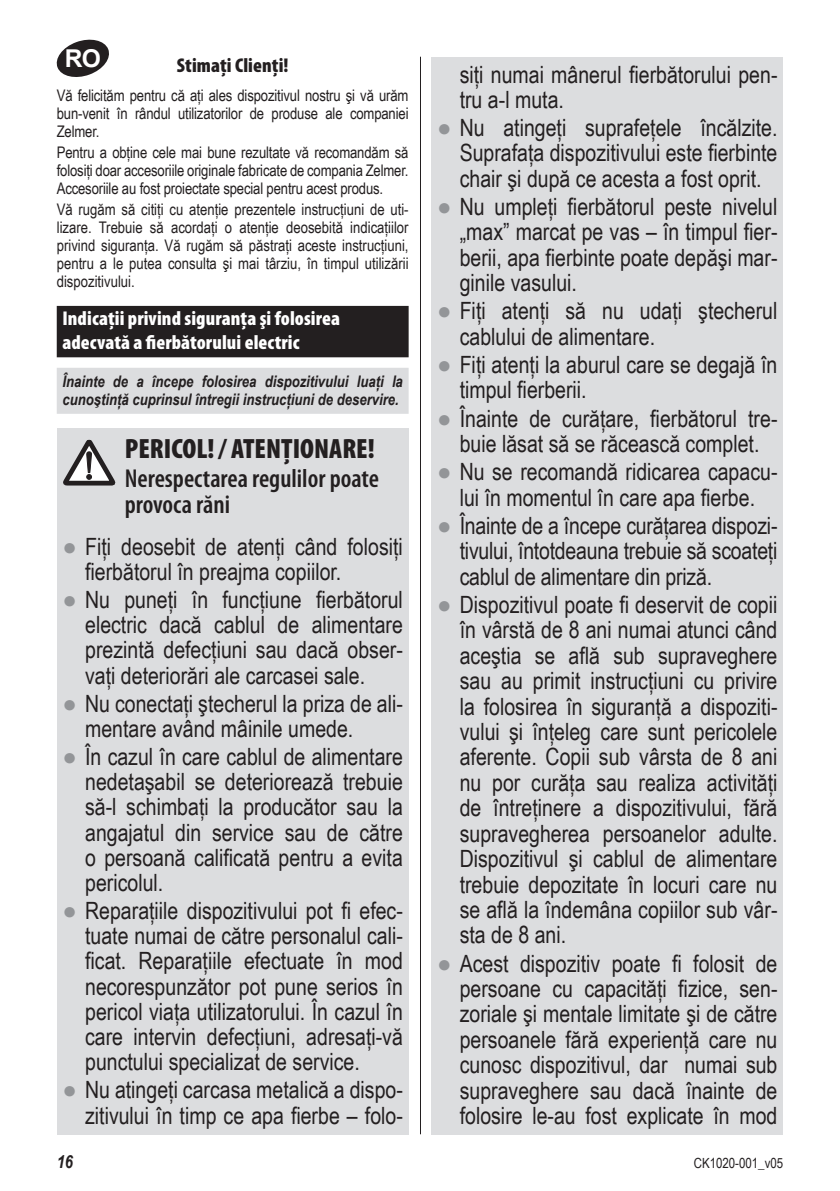
<style>
.page{position:relative;width:840px;height:1191px;background:#fff}
.page>*{position:absolute;margin:0;border:0;box-sizing:border-box;transform-origin:0 0}
.NORMALNY{font:900 condensed 28px "Myriad Pro";color:#231f20}
.NORMALNY-2{font:600 condensed 26px/26px "Myriad Pro";color:#231f20}
.t1{font:700 24.6px "Arial";color:#fff}
.t2{font:23.8px/25.4px "Arial Narrow";color:#231f20;text-align:justify}
.TYTUŁY_nowy_podwójny{font:900 condensed 20px/24px "Myriad Pro";letter-spacing:.005em;color:#fff}
.t3{font:900 condensed 20px "Myriad Pro";letter-spacing:.005em;color:#231f20}
.t4{font:italic 700 18px "Arial Narrow";color:#231f20}
.NORMALNY-3{font:16px/18px "Arial Narrow";letter-spacing:-.01em;color:#231f20;text-align:justify}
.UWAGI_2_wiersze{font:italic 700 16px/18px "Arial Narrow";color:#231f20}
.t5{font:14px "Arial Narrow";color:#231f20}
.s1{font-family:"Arial";font-size:24px;color:#939598}
</style>
<div class="page">
<hr style="left:420px;top:57px;width:1px;height:1077px;background:#231f20">
<div style="left:57px;top:306px;width:351px;height:51px;background:#231f20"></div>
<div style="left:57px;top:368px;width:351px;height:46px;background:#dcdddf"></div>
<div style="left:57px;top:428px;width:351px;height:706px;background:#dcdddf"></div>
<svg style="left:63px;top:439px;width:53px;height:47px"></svg>
<div style="left:431px;top:57px;width:351px;height:1077px;background:#dcdddf"></div>
<svg style="left:56px;top:39px;width:53px;height:38px"></svg>
<p class="t1" style="left:65px;top:42px;width:38px">RO</p>
<p class="t3" style="left:177px;top:52px;width:113px">Stimaţi Clienţi!</p>
<p class="NORMALNY-3" style="left:57px;top:86px;width:353px">Vă felicităm pentru că aţi ales dispozitivul nostru şi vă urăm bun-venit în rândul utilizatorilor de produse ale companiei Zelmer.</p>
<p class="NORMALNY-3" style="left:57px;top:143px;width:353px">Pentru a obţine cele mai bune rezultate vă recomandăm să folosiţi doar accesoriile originale fabricate de compania Zelmer.<br>Accesoriile au fost proiectate special pentru acest produs.</p>
<p class="NORMALNY-3" style="left:57px;top:199px;width:353px">Vă rugăm să citiţi cu atenţie prezentele instrucţiuni de uti&shy;lizare. Trebuie să acordaţi o atenţie deosebită indicaţiilor privind siguranţa. Vă rugăm să păstraţi aceste instrucţiuni, pentru a le putea consulta şi mai târziu, în timpul utilizării dispozitivului.</p>
<p class="TYTUŁY_nowy_podwójny" style="left:62px;top:306px;width:279px">Indicaţii privind siguranţa şi folosirea adecvată a fierbătorului electric</p>
<p class="UWAGI_2_wiersze" style="left:62px;top:371px;width:342px">Înainte de a începe folosirea dispozitivului luaţi la cunoştinţă cuprinsul întregii instrucţiuni de deservire.</p>
<p class="NORMALNY" style="left:125px;top:430px;width:251px">PERICOL! / ATENŢIONARE!</p>
<p class="NORMALNY-2" style="left:125px;top:465px;width:255px">Nerespectarea regulilor poate provoca răni</p>
<p class="t2" style="left:85px;top:533px;width:319px;text-indent:-23px"><span class="s1">●</span> Fiţi deosebit de atenţi când folosiţi fierbătorul în preajma copiilor.</p>
<p class="t2" style="left:85px;top:586px;width:319px;text-indent:-23px"><span class="s1">●</span> Nu puneţi în funcţiune fierbătorul electric dacă cablul de alimentare prezintă defecţiuni sau dacă obser&shy;vaţi deteriorări ale carcasei sale.</p>
<p class="t2" style="left:85px;top:690px;width:319px;text-indent:-23px"><span class="s1">●</span> Nu conectaţi ştecherul la priza de ali&shy;mentare având mâinile umede.</p>
<p class="t2" style="left:85px;top:743px;width:319px;text-indent:-23px"><span class="s1">●</span> În cazul în care cablul de alimentare nedetaşabil se deteriorează trebuie să-l schimbaţi la producător sau la angajatul din service sau de către o persoană calificată pentru a evita pericolul.</p>
<p class="t2" style="left:85px;top:897px;width:319px;text-indent:-23px"><span class="s1">●</span> Reparaţiile dispozitivului pot fi efec&shy;tuate numai de către personalul cali&shy;ficat. Reparaţiile efectuate în mod necorespunzător pot pune serios în pericol viaţa utilizatorului. În cazul în care intervin defecţiuni, adresaţi-vă punctului specializat de service.</p>
<p class="t2" style="left:62px;top:1076px;width:342px;text-align:right"><span class="s1">●</span> Nu atingeţi carcasa metalică a dispo&shy;zitivului în timp ce apa fierbe – folo-</p>
<p class="t2" style="left:459px;top:61px;width:319px">siţi numai mânerul fierbătorului pen&shy;tru a-l muta.</p>
<p class="t2" style="left:459px;top:114px;width:319px;text-indent:-23px"><span class="s1">●</span> Nu atingeţi suprafeţele încălzite.<br>Suprafaţa dispozitivului este fierbinte chair şi după ce acesta a fost oprit.</p>
<p class="t2" style="left:459px;top:193px;width:319px;text-indent:-23px"><span class="s1">●</span> Nu umpleţi fierbătorul peste nivelul „max” marcat pe vas – în timpul fier&shy;berii, apa fierbinte poate depăşi mar&shy;ginile vasului.</p>
<p class="t2" style="left:459px;top:297px;width:319px;text-indent:-23px"><span class="s1">●</span> Fiţi atenţi să nu udaţi ştecherul cablului de alimentare.</p>
<p class="t2" style="left:459px;top:351px;width:319px;text-indent:-23px"><span class="s1">●</span> Fiţi atenţi la aburul care se degajă în timpul fierberii.</p>
<p class="t2" style="left:437px;top:405px;width:342px;text-align:center"><span class="s1">●</span> Înainte de curăţare, fierbătorul tre&shy;buie lăsat să se răcească complet.</p>
<p class="t2" style="left:437px;top:458px;width:342px;text-align:center"><span class="s1">●</span> Nu se recomandă ridicarea capacu&shy;lui în momentul în care apa fierbe.</p>
<p class="t2" style="left:459px;top:512px;width:319px;text-indent:-23px"><span class="s1">●</span> Înainte de a începe curăţarea dispozi&shy;tivului, întotdeauna trebuie să scoateţi cablul de alimentare din priză.</p>
<p class="t2" style="left:459px;top:591px;width:319px;text-indent:-23px"><span class="s1">●</span> Dispozitivul poate fi deservit de copii în vârstă de 8 ani numai atunci când aceştia se află sub supraveghere sau au primit instrucţiuni cu privire la folosirea în siguranţă a dispoziti&shy;vului şi înţeleg care sunt pericolele aferente. Copii sub vârsta de 8 ani nu por curăţa sau realiza activităţi de întreţinere a dispozitivului, fără supravegherea persoanelor adulte.<br>Dispozitivul şi cablul de alimentare trebuie depozitate în locuri care nu se află la îndemâna copiilor sub vâr&shy;sta de 8 ani.</p>
<p class="t2" style="left:459px;top:949px;width:319px;text-indent:-23px"><span class="s1">●</span> Acest dispozitiv poate fi folosit de persoane cu capacităţi fizice, sen&shy;zoriale şi mentale limitate şi de către persoanele fără experienţă care nu cunosc dispozitivul, dar numai sub supraveghere sau dacă înainte de folosire le-au fost explicate în mod</p>
<p class="t4" style="left:57px;top:1148px;width:18px">16</p>
<p class="t5" style="left:693px;top:1153px;width:91px">CK1020-001_v05</p>
</div>
